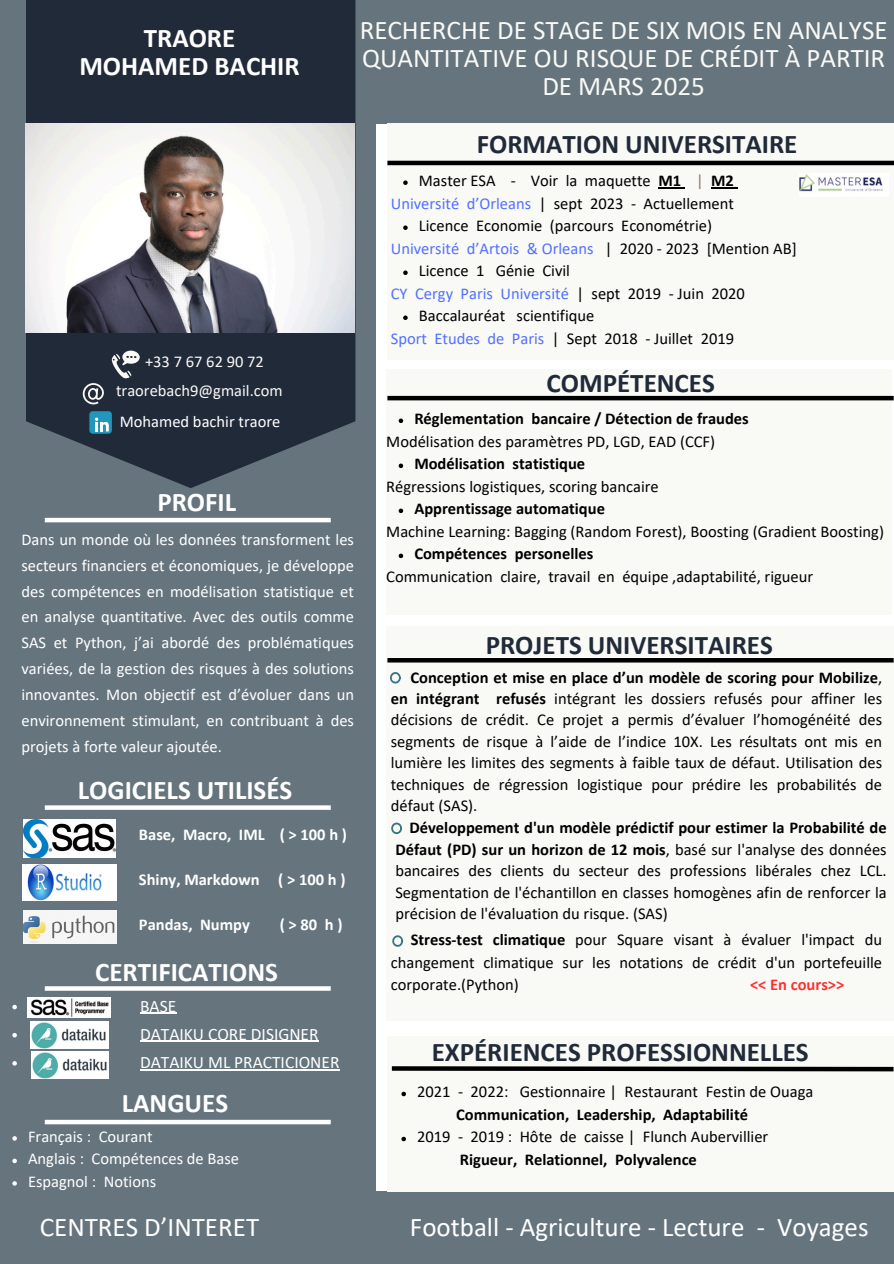
<style>
.page{position:relative;width:894px;height:1264px;background:#fff}
.page>*{position:absolute;margin:0;border:0;box-sizing:border-box;transform-origin:0 0}
.t1{font:700 27px "Calibri";color:#212a39}
.t2{font:27px/28.2px "Calibri";color:#f9f9f6;text-align:center}
.t3{font:700 27px/28.2px "Calibri";color:#fff;text-align:center}
.t4{font:27px "Calibri";color:#fff}
.t5{font:17.4px "Calibri";color:#fff}
.t6{font:16.5px/21.3px "Calibri";color:#000;text-align:justify}
.t7{font:16.5px/25.8px "Calibri";color:#fff;text-align:justify}
.t8{font:700 16.5px "Calibri";color:#000}
.t9{font:16.5px "Calibri";color:#5271ff}
.t10{font:700 16.5px "Calibri";color:#fff}
.t11{font:16.5px "Calibri";color:#f9f9f6}
.t12{font:700 16.5px "Calibri";color:#ff3131}
.s1{font-weight:700}
.s2{color:#957669}
.s3{color:#000}
.s4{color:#5271ff}
</style>
<div class="page">
<div style="left:0;top:123px;width:375px;height:1069px;background:#66747d"></div>
<div style="left:0;top:0;width:893px;height:123px;background:#66747d"></div>
<div style="left:387px;top:123px;width:506px;height:236px;background:#f9f9f6"></div>
<svg style="left:26px;top:0;width:329px;height:488px;fill:#212a39"></svg>
<svg style="left:112px;top:350px;width:28px;height:28px"></svg>
<svg style="left:83px;top:383px;width:21px;height:21px"></svg>
<div style="left:386px;top:626px;width:507px;height:395px;background:#f9f9f6"></div>
<div style="left:0;top:1191px;width:893px;height:72px;background:#66747d"></div>
<img style="left:26px;top:123px;width:328px;height:209px">
<div style="left:386px;top:369px;width:506px;height:246px;background:#f9f9f6"></div>
<hr style="left:387px;top:396px;width:506px;height:4px;background:#000">
<hr style="left:387px;top:658px;width:506px;height:4px;background:#000">
<img style="left:28px;top:997px;width:83px;height:20px">
<img style="left:31px;top:1021px;width:77px;height:27px">
<img style="left:799px;top:174px;width:84px;height:18px">
<div style="left:387px;top:1036px;width:506px;height:155px;background:#f9f9f6"></div>
<svg style="left:391px;top:1066px;width:502px;height:6px"></svg>
<hr style="left:387px;top:161px;width:506px;height:4px;background:#000">
<img style="left:32px;top:1051px;width:76px;height:27px">
<svg style="left:401px;top:1091px;width:5px;height:5px"></svg>
<svg style="left:401px;top:1136px;width:5px;height:5px"></svg>
<svg style="left:12px;top:1004px;width:5px;height:5px"></svg>
<hr style="left:140px;top:1012px;width:36px;height:1px;background:#fff">
<svg style="left:12px;top:1033px;width:5px;height:4px"></svg>
<hr style="left:140px;top:1040px;width:179px;height:1px;background:#fff">
<svg style="left:12px;top:1061px;width:5px;height:4px"></svg>
<hr style="left:140px;top:1068px;width:199px;height:2px;background:#fff">
<hr style="left:45px;top:518px;width:285px;height:4px;background:#fff">
<svg style="left:45px;top:805px;width:285px;height:4px"></svg>
<div style="left:45px;top:1119px;width:285px;height:5px;background:#fff"></div>
<svg style="left:45px;top:986px;width:285px;height:4px"></svg>
<img style="left:24px;top:820px;width:92px;height:37px">
<img style="left:23px;top:864px;width:93px;height:36px">
<svg style="left:390px;top:672px;width:10px;height:12px"></svg>
<svg style="left:391px;top:822px;width:11px;height:12px"></svg>
<svg style="left:392px;top:935px;width:11px;height:12px"></svg>
<img style="left:24px;top:910px;width:92px;height:34px">
<div style="left:89px;top:411px;width:23px;height:22px;background:#2197bd;border-radius:3px"></div>
<svg style="left:95px;top:417px;width:14px;height:14px"></svg>
<svg style="left:403px;top:180px;width:4px;height:5px"></svg>
<svg style="left:658px;top:187px;width:26px;height:1px"></svg>
<svg style="left:711px;top:187px;width:26px;height:1px"></svg>
<svg style="left:403px;top:225px;width:4px;height:5px"></svg>
<svg style="left:403px;top:270px;width:4px;height:5px"></svg>
<svg style="left:403px;top:315px;width:4px;height:5px"></svg>
<svg style="left:12px;top:1136px;width:5px;height:4px"></svg>
<svg style="left:12px;top:1158px;width:5px;height:5px"></svg>
<svg style="left:12px;top:1181px;width:5px;height:4px"></svg>
<svg style="left:398px;top:418px;width:5px;height:5px"></svg>
<svg style="left:398px;top:463px;width:5px;height:5px"></svg>
<svg style="left:398px;top:508px;width:5px;height:5px"></svg>
<svg style="left:398px;top:553px;width:5px;height:5px"></svg>
<h1 class="t3" style="left:79px;top:26px;width:222px">TRAORE<br>MOHAMED BACHIR</h1>
<p class="t2" style="left:359px;top:18px;width:529px">RECHERCHE DE STAGE DE SIX MOIS EN ANALYSE<br>QUANTITATIVE OU RISQUE DE CRÉDIT À PARTIR<br>DE MARS 2025</p>
<p class="t1" style="left:476px;top:133px;width:322px">FORMATION UNIVERSITAIRE</p>
<h2 class="t11" style="left:145px;top:354px;width:120px">+33 7 67 62 90 72</h2>
<h1 class="t11" style="left:116px;top:383px;width:168px">traorebach9@gmail.com</h1>
<p class="t7" style="left:120px;top:410px;width:162px">Mohamed bachir traore</p>
<p class="t3" style="left:157px;top:490px;width:80px">PROFIL</p>
<p class="t7" style="left:21px;top:527px;width:334px">Dans un monde où les données transforment les secteurs financiers et économiques, je développe des compétences en modélisation statistique et en analyse quantitative. Avec des outils comme SAS et Python, j’ai abordé des problématiques variées, de la gestion des risques à des solutions innovantes. Mon objectif est d’évoluer dans un environnement stimulant, en contribuant à des projets à forte valeur ajoutée.</p>
<p class="t3" style="left:78px;top:778px;width:216px">LOGICIELS UTILISÉS</p>
<p class="t10" style="left:139px;top:827px;width:209px">Base, Macro, IML ( &gt; 100 h )</p>
<p class="t10" style="left:139px;top:872px;width:208px">Shiny, Markdown ( &gt; 100 h )</p>
<p class="t10" style="left:139px;top:917px;width:112px">Pandas, Numpy</p>
<p class="t10" style="left:280px;top:917px;width:64px">(&gt;80 h)</p>
<p class="t3" style="left:95px;top:960px;width:184px">CERTIFICATIONS</p>
<p class="t6" style="left:419px;top:171px;width:316px">Master ESA - Voir la maquette <span class="s1">M1</span> <span class="s2">|</span> <span class="s1">M2</span></p>
<p class="t9" style="left:390px;top:196px;width:247px">Université d’Orleans <span class="s3">| sept 2023 -</span></p>
<h1 class="t6" style="left:643px;top:194px;width:92px">Actuellement</h1>
<h1 class="t6" style="left:419px;top:216px;width:294px">Licence Economie (parcours Econométrie)</h1>
<h1 class="t9" style="left:390px;top:241px;width:204px">Université d’Artois &amp; Orleans</h1>
<p class="t6" style="left:604px;top:239px;width:193px">| 2020 - 2023 [Mention AB]</p>
<p class="t6" style="left:419px;top:261px;width:118px">Licence 1 Génie</p>
<p class="t6" style="left:542px;top:261px;width:29px">Civil</p>
<p class="t9" style="left:390px;top:286px;width:104px">CY Cergy Paris</p>
<p class="t6" style="left:500px;top:284px;width:246px"><span class="s4">Université</span> | sept 2019 - Juin 2020</p>
<p class="t6" style="left:419px;top:306px;width:177px">Baccalauréat scientifique</p>
<p class="t9" style="left:390px;top:331px;width:38px">Sport</p>
<p class="t6" style="left:434px;top:329px;width:301px"><span class="s4">Etudes de Paris</span> | Sept 2018 - Juillet 2019</p>
<p class="t1" style="left:546px;top:371px;width:170px">COMPÉTENCES</p>
<p class="t8" style="left:414px;top:412px;width:336px">Réglementation bancaire / Détection de fraudes</p>
<p class="t6" style="left:386px;top:432px;width:330px">Modélisation des paramètres PD, LGD, EAD (CCF)</p>
<p class="t8" style="left:414px;top:457px;width:172px">Modélisation statistique</p>
<p class="t6" style="left:386px;top:477px;width:274px">Régressions logistiques, scoring bancaire</p>
<p class="t8" style="left:414px;top:502px;width:192px">Apprentissage automatique</p>
<p class="t6" style="left:386px;top:522px;width:499px">Machine Learning: Bagging (Random Forest), Boosting (Gradient Boosting)</p>
<p class="t8" style="left:414px;top:547px;width:180px">Compétences personelles</p>
<h1 class="t6" style="left:386px;top:567px;width:428px">Communication claire, travail en équipe ,adaptabilité, rigueur</h1>
<p class="t1" style="left:485px;top:633px;width:288px">PROJETS UNIVERSITAIRES</p>
<p class="t6" style="left:390px;top:668px;width:492px;text-indent:20px"><span class="s1">Conception et mise en place d’un modèle de scoring pour Mobilize</span>, <span class="s1">en intégrant refusés</span> intégrant les dossiers refusés pour affiner les décisions de crédit. Ce projet a permis d’évaluer l’homogénéité des segments de risque à l’aide de l’indice 10X. Les résultats ont mis en lumière les limites des segments à faible taux de défaut. Utilisation des techniques de régression logistique pour prédire les probabilités de défaut (SAS).</p>
<p class="t6" style="left:395px;top:818px;width:492px;text-indent:14px"><span class="s1">Développement d'un modèle prédictif pour estimer la Probabilité de Défaut (PD) sur un horizon de 12 mois</span>, basé sur l'analyse des données bancaires des clients du secteur des professions libérales chez LCL.<br>Segmentation de l'échantillon en classes homogènes afin de renforcer la précision de l'évaluation du risque. (SAS)</p>
<p class="t6" style="left:390px;top:929px;width:492px;line-height:22.5px;text-indent:20px"><span class="s1">Stress-test climatique</span> pour Square visant à évaluer l'impact du changement climatique sur les notations de crédit d'un portefeuille corporate.(Python)</p>
<p class="t12" style="left:749px;top:977px;width:96px">&lt;&lt; En cours&gt;&gt;</p>
<h4 class="t5" style="left:140px;top:998px;width:38px">BASE</h4>
<h4 class="t5" style="left:140px;top:1026px;width:180px">DATAIKU CORE DISIGNER</h4>
<h4 class="t5" style="left:140px;top:1054px;width:201px">DATAIKU ML PRACTICIONER</h4>
<h1 class="t3" style="left:122px;top:1091px;width:108px">LANGUES</h1>
<p class="t1" style="left:431px;top:1041px;width:378px">EXPÉRIENCES PROFESSIONNELLES</p>
<h1 class="t6" style="left:417px;top:1082px;width:397px">2021 - 2022: Gestionnaire | Restaurant Festin de Ouaga</h1>
<p class="t8" style="left:456px;top:1107px;width:293px">Communication, Leadership, Adaptabilité</p>
<p class="t6" style="left:417px;top:1127px;width:352px">2019 - 2019 : Hôte de caisse | Flunch Aubervillier</p>
<p class="t8" style="left:460px;top:1152px;width:238px">Rigueur, Relationnel, Polyvalence</p>
<p class="t7" style="left:28px;top:1124px;width:126px">Français : Courant</p>
<p class="t7" style="left:28px;top:1147px;width:212px">Anglais : Compétences de Base</p>
<p class="t7" style="left:28px;top:1169px;width:130px">Espagnol : Notions</p>
<h1 class="t4" style="left:40px;top:1215px;width:221px">CENTRES D’INTERET</h1>
<p class="t4" style="left:410px;top:1215px;width:460px">Football - Agriculture - Lecture - Voyages</p>
</div>
